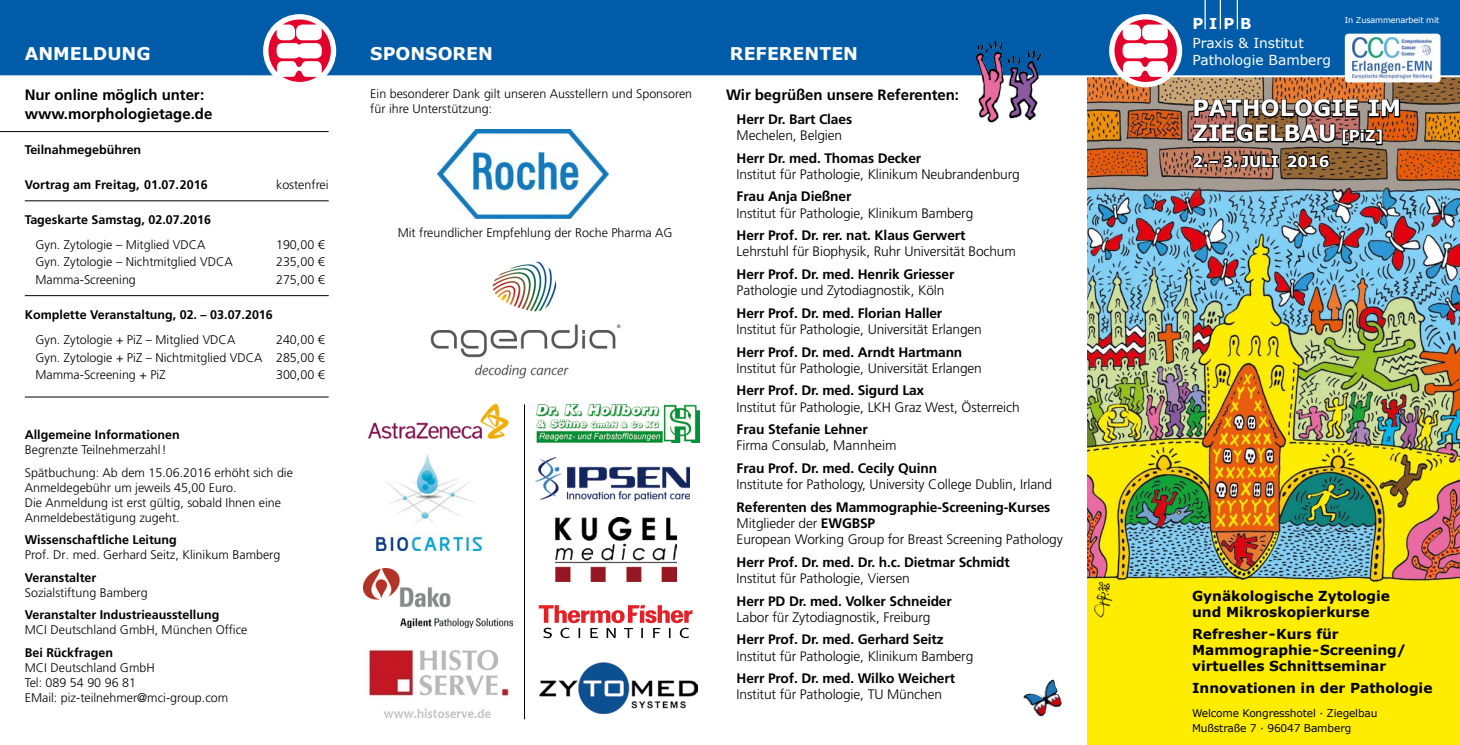
<style>
.page{position:relative;width:1460px;height:745px;background:#fff}
.page>*{position:absolute;margin:0;border:0;box-sizing:border-box;transform-origin:0 0}
.t1{font:700 22.5px/25px "Verdana";color:#fff}
.t2{font:700 17.5px "Verdana";color:#fff}
.t3{font:700 15px/18.8px "Frutiger LT Std";letter-spacing:-.005em;color:#000}
.t4{font:700 15px "Verdana";color:#fff}
.t5{font:300 13.75px/16.2px "Frutiger LT Std";letter-spacing:-.01em;color:#000}
.t6{font:700 13.75px "Frutiger LT Std";letter-spacing:-.01em;color:#000}
.t7{font:700 13.75px/15.6px "Verdana";color:#000}
.t8{font:13.75px/17.5px "Verdana";color:#fff}
.t9{font:300 12.5px/15px "Frutiger LT Std";color:#000}
.t10{font:700 12.5px "Frutiger LT Std";color:#000}
.t11{font:10.62px/14.4px "Verdana";letter-spacing:-.015em;color:#000}
.t12{font:8.12px "Verdana";letter-spacing:-.015em;color:#fff}
.s1{font-weight:700}
.s2{font-size:15px}
</style>
<div class="page">
<img style="left:437px;top:129px;width:172px;height:89px">
<img style="left:430px;top:261px;width:191px;height:118px">
<img style="left:1088px;top:77px;width:372px;height:667px">
<div style="left:0;top:0;width:1460px;height:76px;background:#005ca9"></div>
<hr style="left:0;top:75px;width:1460px;height:2px;background:#fff">
<svg style="left:538px;top:605px;width:155px;height:34px"></svg>
<img style="left:363px;top:568px;width:149px;height:59px">
<img style="left:1191px;top:96px;width:210px;height:50px">
<svg style="left:1192px;top:153px;width:88px;height:16px"></svg>
<svg style="left:1286px;top:153px;width:45px;height:16px"></svg>
<div style="left:263px;top:14px;width:73px;height:73px;background:#fff;border-radius:50%"></div>
<svg style="left:268px;top:19px;width:63px;height:63px"></svg>
<hr style="left:1204px;top:0;width:2px;height:29px;background:#fff">
<svg style="left:1220px;top:0;width:1px;height:29px"></svg>
<svg style="left:1237px;top:0;width:1px;height:29px"></svg>
<img style="left:536px;top:404px;width:164px;height:38px">
<hr style="left:25px;top:200px;width:304px;height:1px;background:#000">
<hr style="left:524px;top:404px;width:1px;height:314px;background:#000">
<hr style="left:25px;top:295px;width:304px;height:1px;background:#000">
<hr style="left:25px;top:396px;width:304px;height:1px;background:#000">
<hr style="left:0;top:131px;width:329px;height:1px;background:#000">
<div style="left:1109px;top:14px;width:73px;height:73px;background:#fff;border-radius:50%"></div>
<svg style="left:1114px;top:19px;width:63px;height:63px"></svg>
<img style="left:1346px;top:34px;width:93px;height:48px">
<img style="left:539px;top:662px;width:158px;height:51px">
<img style="left:368px;top:403px;width:141px;height:36px">
<img style="left:376px;top:454px;width:107px;height:95px">
<img style="left:535px;top:457px;width:154px;height:43px">
<img style="left:1023px;top:679px;width:39px;height:37px">
<img style="left:967px;top:40px;width:88px;height:83px">
<img style="left:1093px;top:581px;width:19px;height:38px">
<img style="left:555px;top:517px;width:121px;height:64px">
<img style="left:368px;top:649px;width:141px;height:69px">
<p class="t4" style="left:1192px;top:14px;width:59px">P I P B</p>
<h2 class="t2" style="left:25px;top:42px;width:42px">ANMEL</h2>
<h2 class="t2" style="left:93px;top:42px;width:57px">DU NG</h2>
<h2 class="t2" style="left:370px;top:42px;width:124px">SPONSOREN</h2>
<h2 class="t2" style="left:730px;top:42px;width:130px">REFERENTEN</h2>
<p class="t8" style="left:1192px;top:34px;width:140px">Praxis &amp; Institut<br>Pathologie Bamberg</p>
<p class="t12" style="left:1345px;top:15px;width:96px">In Zusammenarbeit mit</p>
<p class="t3" style="left:25px;top:85px;width:189px">Nur online möglich unter: www.morphologietage.de</p>
<p class="t10" style="left:25px;top:142px;width:118px">Teilnahmegebühren</p>
<p class="t10" style="left:25px;top:177px;width:185px">Vortrag am Freitag, 01.07.2016</p>
<p class="t9" style="left:276px;top:177px;width:54px">kostenfrei</p>
<p class="t10" style="left:25px;top:212px;width:188px">Tageskarte Samstag, 02.07.2016</p>
<p class="t9" style="left:35px;top:237px;width:172px">Gyn. Zytologie – Mitglied VDCA</p>
<p class="t9" style="left:276px;top:237px;width:50px">190,00 €</p>
<p class="t9" style="left:35px;top:254px;width:199px">Gyn. Zytologie – Nichtmitglied VDCA</p>
<p class="t9" style="left:276px;top:254px;width:50px">235,00 €</p>
<p class="t9" style="left:35px;top:272px;width:102px">Mamma-Screening</p>
<p class="t9" style="left:276px;top:272px;width:50px">275,00 €</p>
<p class="t10" style="left:25px;top:307px;width:250px">Komplette Veranstaltung, 02. – 03.07.2016</p>
<p class="t9" style="left:35px;top:332px;width:201px">Gyn. Zytologie + PiZ – Mitglied VDCA</p>
<p class="t9" style="left:35px;top:331px;width:291px;line-height:17.5px;text-align:justify;text-indent:241px">240,00 € Gyn. Zytologie + PiZ – Nichtmitglied VDCA 285,00 € Mamma-Screening + PiZ</p>
<p class="t9" style="left:276px;top:367px;width:50px">300,00 €</p>
<p class="t10" style="left:25px;top:427px;width:156px">Allgemeine Informationen</p>
<p class="t9" style="left:25px;top:438px;width:270px;line-height:22.5px">Begrenzte Teilnehmerzahl!<br>Spätbuchung: Ab dem 15.06.2016 erhöht sich die</p>
<p class="t9" style="left:25px;top:479px;width:258px">Anmeldegebühr um jeweils 45,00 Euro.<br>Die Anmeldung ist erst gültig, sobald Ihnen eine<br>Anmeldebestätigung zugeht.</p>
<p class="t10" style="left:25px;top:532px;width:154px">Wissenschaftliche Leitung</p>
<p class="t9" style="left:25px;top:547px;width:257px">Prof. Dr. med. Gerhard Seitz, Klinikum Bamberg</p>
<p class="t10" style="left:25px;top:569px;width:73px">Veranstalter</p>
<p class="t9" style="left:25px;top:584px;width:124px">Sozialstiftung Bamberg</p>
<p class="t10" style="left:25px;top:607px;width:196px">Veranstalter Industrieausstellung</p>
<p class="t9" style="left:25px;top:622px;width:224px">MCI Deutschland GmbH, München Office</p>
<p class="t10" style="left:25px;top:644px;width:90px">Bei Rückfragen</p>
<p class="t9" style="left:25px;top:659px;width:205px">MCI Deutschland GmbH<br>Tel: 089 54 90 96 81<br>EMail: piz-teilnehmer@mci-group.com</p>
<p class="t9" style="left:370px;top:86px;width:323px">Ein besonderer Dank gilt unseren Ausstellern und Sponsoren für ihre Unterstützung:</p>
<p class="t9" style="left:398px;top:225px;width:276px">Mit freundlicher Empfehlung der Roche Pharma AG</p>
<p class="t3" style="left:726px;top:85px;width:235px">Wir begrüßen unsere Referenten:</p>
<p class="t6" style="left:737px;top:111px;width:117px">Herr Dr. Bart Claes</p>
<p class="t5" style="left:737px;top:127px;width:107px">Mechelen, Belgien</p>
<p class="t6" style="left:737px;top:149px;width:186px">Herr Dr. med. Thomas Decker</p>
<p class="t5" style="left:737px;top:166px;width:285px">Institut für Pathologie, Klinikum Neubrandenburg</p>
<p class="t6" style="left:737px;top:188px;width:116px">Frau Anja Dießner</p>
<p class="t5" style="left:737px;top:205px;width:238px">Institut für Pathologie, Klinikum Bamberg</p>
<p class="t6" style="left:737px;top:227px;width:230px">Herr Prof. Dr. rer. nat. Klaus Gerwert</p>
<p class="t5" style="left:737px;top:243px;width:281px">Lehrstuhl für Biophysik, Ruhr Universität Bochum</p>
<p class="t6" style="left:737px;top:266px;width:219px">Herr Prof. Dr. med. Henrik Griesser</p>
<p class="t5" style="left:737px;top:282px;width:209px">Pathologie und Zytodiagnostik, Köln</p>
<p class="t6" style="left:737px;top:304px;width:207px">Herr Prof. Dr. med. Florian Haller</p>
<p class="t5" style="left:737px;top:321px;width:247px">Institut für Pathologie, Universität Erlangen</p>
<p class="t6" style="left:737px;top:343px;width:227px">Herr Prof. Dr. med. Arndt Hartmann</p>
<p class="t5" style="left:737px;top:360px;width:247px">Institut für Pathologie, Universität Erlangen</p>
<p class="t6" style="left:737px;top:382px;width:189px">Herr Prof. Dr. med. Sigurd Lax</p>
<p class="t5" style="left:737px;top:398px;width:285px">Institut für Pathologie, LKH Graz West, Österreich</p>
<p class="t6" style="left:737px;top:421px;width:133px">Frau Stefanie Lehner</p>
<p class="t5" style="left:737px;top:437px;width:162px">Firma Consulab, Mannheim</p>
<p class="t6" style="left:737px;top:459px;width:202px">Frau Prof. Dr. med. Cecily Quinn</p>
<p class="t5" style="left:737px;top:476px;width:317px">Institute for Pathology, University College Dublin, Irland</p>
<p class="t5" style="left:737px;top:498px;width:328px"><span class="s1">Referenten des Mammographie-Screening-Kurses<br></span>Mitglieder der <span class="s1">EWGBSP<br></span>European Working Group for Breast Screening Pathology</p>
<p class="t6" style="left:737px;top:553px;width:275px">Herr Prof. Dr. med. Dr. h.c. Dietmar Schmidt</p>
<p class="t5" style="left:737px;top:570px;width:175px">Institut für Pathologie, Viersen</p>
<p class="t6" style="left:737px;top:592px;width:217px">Herr PD Dr. med. Volker Schneider</p>
<p class="t5" style="left:737px;top:608px;width:195px">Labor für Zytodiagnostik, Freiburg</p>
<p class="t6" style="left:737px;top:631px;width:209px">Herr Prof. Dr. med. Gerhard Seitz</p>
<p class="t5" style="left:737px;top:647px;width:238px">Institut für Pathologie, Klinikum Bamberg</p>
<p class="t6" style="left:737px;top:669px;width:220px">Herr Prof. Dr. med. Wilko Weichert</p>
<p class="t5" style="left:737px;top:686px;width:207px">Institut für Pathologie, TU München</p>
<h1 class="t1" style="left:1192px;top:95px;width:210px">Pathologie im<br>Ziegelbau <span class="s2">[PiZ]</span></h1>
<p class="t4" style="left:1192px;top:151px;width:139px">2.– 3. juli 2016</p>
<p class="t7" style="left:1192px;top:587px;width:199px">Gynäkologische Zytologie und M ikroskopierkurse</p>
<p class="t7" style="left:1192px;top:625px;width:216px">Refresher-Kurs für<br>Mammographie-Screening/ virtuelles Schnittseminar</p>
<p class="t7" style="left:1192px;top:679px;width:242px">Innovationen in der Pathologie</p>
<p class="t11" style="left:1192px;top:705px;width:187px">Welcome Kongresshotel · Ziegelbau<br>Mußstraße 7 · 96047 Bamberg</p>
</div>
